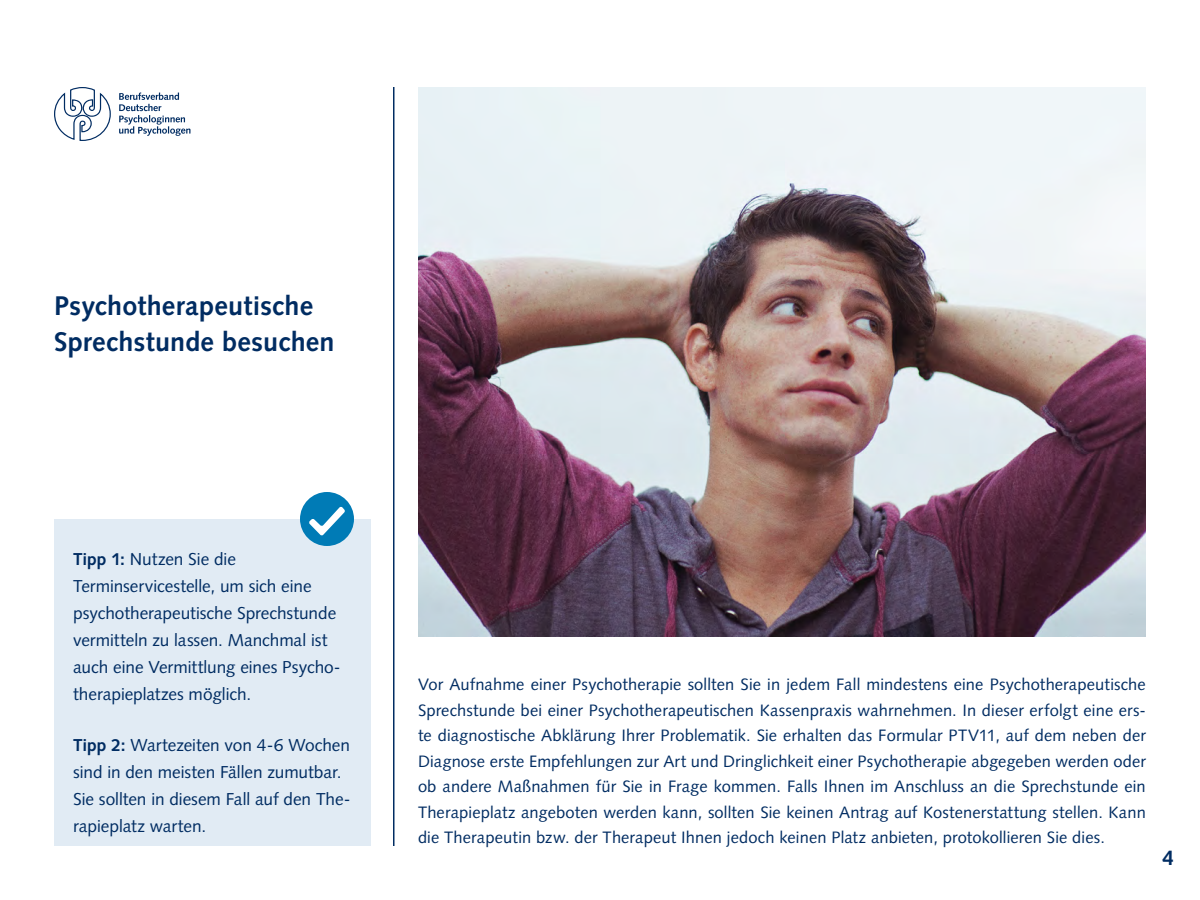
<style>
.page{position:relative;width:1200px;height:900px;background:#fff}
.page>*{position:absolute;margin:0;border:0;box-sizing:border-box;transform-origin:0 0}
.Fließtext{font:700 27px/36px "Syntax LT Std";letter-spacing:.01em;color:#002c62}
.t1{font:700 21px "Syntax LT Std";color:#002c62}
.Achtung{font:17.25px/27px "Syntax LT Std";letter-spacing:-.005em;color:#002c62}
.Fließtext-2{font:16.5px/25.5px "Syntax LT Std";letter-spacing:.01em;color:#002c62;text-align:justify}
.s1{font-weight:700}
</style>
<div class="page">
<div style="left:54px;top:519px;width:316px;height:327px;background:#e1ebf4"></div>
<img style="left:418px;top:87px;width:728px;height:550px">
<svg style="left:119px;top:92px;width:72px;height:44px"></svg>
<svg style="left:54px;top:87px;width:57px;height:54px"></svg>
<div style="left:300px;top:492px;width:54px;height:54px;background:#007bb6;border-radius:50%"></div>
<svg style="left:309px;top:507px;width:36px;height:29px"></svg>
<hr style="left:393px;top:87px;width:1px;height:759px;background:#002c62">
<p class="Fließtext" style="left:54px;top:287px;width:282px">Psychotherapeutische<br>Sprechstunde besuchen</p>
<p class="Achtung" style="left:73px;top:546px;width:269px"><span class="s1">Tipp 1:</span> Nutzen Sie die<br>Terminservicestelle, um sich eine psychotherapeutische Sprechstunde vermitteln zu lassen. Manchmal ist auch eine Vermittlung eines Psycho&shy;therapieplatzes möglich.</p>
<p class="Achtung" style="left:73px;top:732px;width:279px"><span class="s1">Tipp 2:</span> Wartezeiten von 4-6 Wochen sind in den meisten Fällen zumutbar.<br>Sie sollten in diesem Fall auf den The&shy;rapieplatz warten.</p>
<p class="Fließtext-2" style="left:418px;top:672px;width:729px">Vor Aufnahme einer Psychotherapie sollten Sie in jedem Fall mindestens eine Psychotherapeutische Sprechstunde bei einer Psychotherapeutischen Kassenpraxis wahrnehmen. In dieser erfolgt eine ers&shy;te diagnostische Abklärung Ihrer Problematik. Sie erhalten das Formular PTV11, auf dem neben der Diagnose erste Empfehlungen zur Art und Dringlichkeit einer Psychotherapie abgegeben werden oder ob andere Maßnahmen für Sie in Frage kommen. Falls Ihnen im Anschluss an die Sprechstunde ein Therapieplatz angeboten werden kann, sollten Sie keinen Antrag auf Kostenerstattung stellen. Kann die Therapeutin bzw. der Therapeut Ihnen jedoch keinen Platz anbieten, protokollieren Sie dies.</p>
<p class="t1" style="left:1162px;top:845px;width:13px">4</p>
</div>
